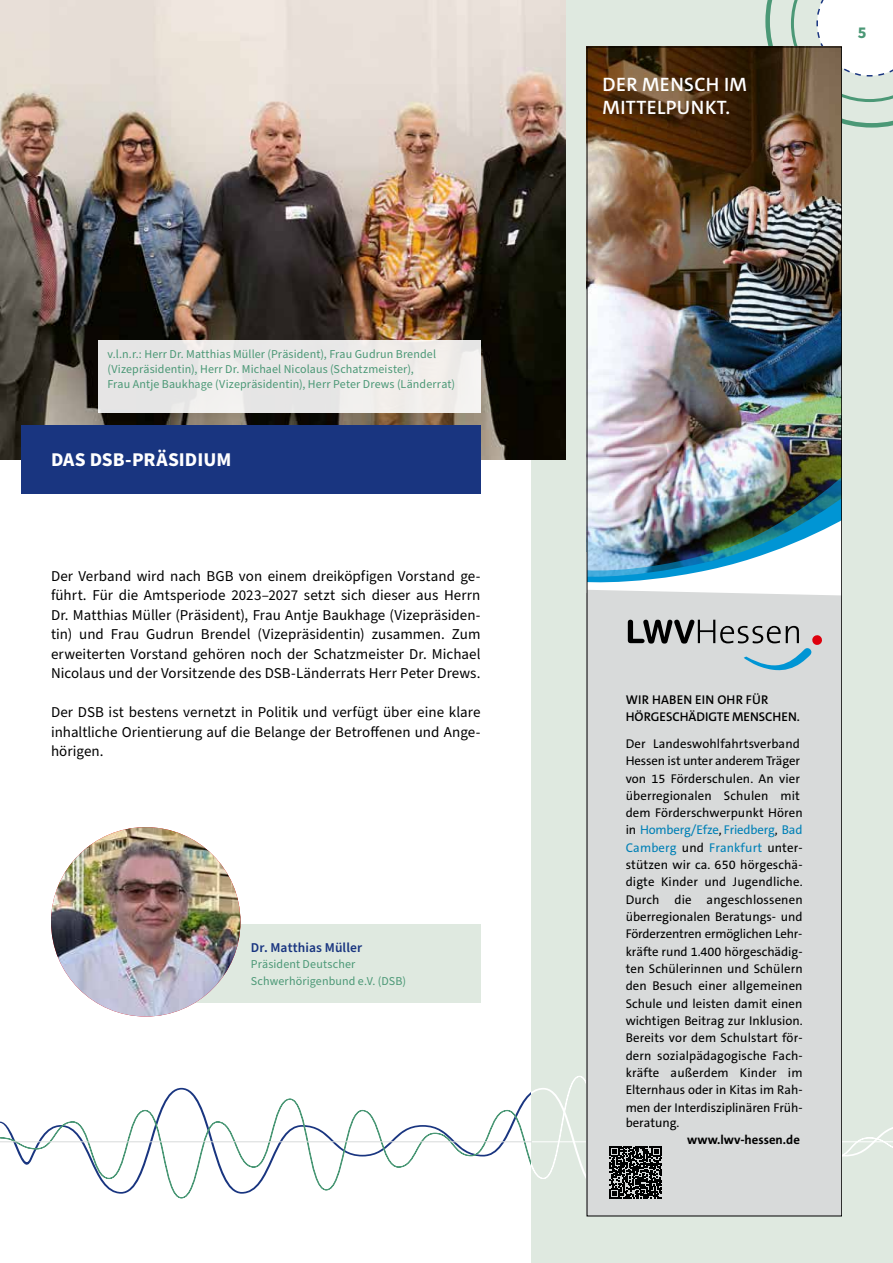
<style>
.page{position:relative;width:893px;height:1263px;background:#fff}
.page>*{position:absolute;margin:0;border:0;box-sizing:border-box;transform-origin:0 0}
.t1{font:600 19.5px/22.5px "The Sans C5";letter-spacing:.02em;color:#fff}
.t2{font:700 19.5px "Source Sans Pro";color:#fff}
.t3{font:700 16.5px "Source Sans Pro";color:#4b9876}
.t4{font:15px/19.5px "Source Sans Pro";letter-spacing:.005em;color:#000;text-align:justify}
.t5{font:600 13.5px "Source Sans Pro";letter-spacing:.01em;color:#193580}
.t6{font:12.75px/17.2px "The Sans C5";letter-spacing:.01em;color:#000}
.t7{font:600 12.75px/17.2px "The Sans C5";color:#000}
.t8{font:700 12.75px "The Sans C5";color:#000}
.t9{font:12px/15px "Source Sans Pro";letter-spacing:.01em;color:#4b9876}
.s1{color:#0080b6}
</style>
<div class="page">
<svg style="left:1px;top:1087px;width:530px;height:112px"></svg>
<hr style="left:0;top:1141px;width:532px;height:1px;background:#d8dada">
<div style="left:531px;top:0;width:362px;height:1263px;background:#dfe9e0"></div>
<img style="left:0;top:0;width:566px;height:459px">
<svg style="left:765px;top:0;width:128px;height:128px"></svg>
<div style="left:21px;top:425px;width:459px;height:68px;background:#193580"></div>
<div style="left:171px;top:925px;width:309px;height:78px;background:#dfe9e0"></div>
<img style="left:51px;top:827px;width:189px;height:189px;border-radius:95px">
<div style="left:98px;top:340px;width:382px;height:72px;background:#e9e8e7"></div>
<div style="left:587px;top:47px;width:255px;height:1169px;background:#d8dada"></div>
<img style="left:589px;top:49px;width:251px;height:406px">
<svg style="left:628px;top:620px;width:194px;height:50px"></svg>
<img style="left:589px;top:455px;width:251px;height:140px">
<svg style="left:531px;top:1088px;width:362px;height:110px"></svg>
<p class="t9" style="left:107px;top:347px;width:349px">v.l.n.r.: Herr Dr. Matthias Müller (Präsident), Frau Gudrun Brendel (Vizepräsidentin), Herr Dr. Michael Nicolaus (Schatzmeister),<br>Frau Antje Baukhage (Vizepräsidentin), Herr Peter Drews (Länderrat)</p>
<h1 class="t2" style="left:51px;top:447px;width:182px">DAS DSB-PRÄSIDIUM</h1>
<p class="t4" style="left:51px;top:566px;width:431px">Der Verband wird nach BGB von einem dreiköpfigen Vorstand ge&shy;führt. Für die Amtsperiode 2023–2027 setzt sich dieser aus Herrn Dr. Matthias Müller (Präsident), Frau Antje Baukhage (Vizepräsiden&shy;tin) und Frau Gudrun Brendel (Vizepräsidentin) zusammen. Zum erweiterten Vorstand gehören noch der Schatzmeister Dr. Michael Nicolaus und der Vorsitzende des DSB-Länderrats Herr Peter Drews.</p>
<p class="t4" style="left:51px;top:703px;width:431px">Der DSB ist bestens vernetzt in Politik und verfügt über eine klare inhaltliche Orientierung auf die Belange der Betroffenen und Ange&shy;hörigen.</p>
<p class="t5" style="left:251px;top:938px;width:113px">Dr. Matthias Müller</p>
<p class="t9" style="left:251px;top:956px;width:157px;line-height:16.5px">Präsident Deutscher<br>Schwerhörigenbund e.V. (DSB)</p>
<h1 class="t1" style="left:603px;top:73px;width:146px">DER MENSCH IM<br>MITTELPUNKT.</h1>
<p class="t3" style="left:858px;top:21px;width:10px">5</p>
<p class="t7" style="left:626px;top:691px;width:176px">WIR HABEN EIN OHR FÜR<br>HÖRGESCHÄDIGTE MENSCHEN.</p>
<p class="t6" style="left:626px;top:735px;width:178px">Der Landeswohlfahrtsverband<br>Hessen ist unter anderem Träger von 15 Förderschulen. An vier überregionalen Schulen mit dem Förderschwerpunkt Hören in <span class="s1">Homberg/Efze</span>, <span class="s1">Friedberg</span>, <span class="s1">Bad<br>Camberg</span> und <span class="s1">Frankfurt</span> unter&shy;stützen wir ca. 650 hörgeschä&shy;digte Kinder und Jugendliche.<br>Durch die angeschlossenen überregionalen Beratungs- und<br>Förderzentren ermöglichen Lehr&shy;kräfte rund 1.400 hörgeschädig&shy;ten Schülerinnen und Schülern den Besuch einer allgemeinen<br>Schule und leisten damit einen wichtigen Beitrag zur Inklusion.<br>Bereits vor dem Schulstart för&shy;dern sozialpädagogische Fach&shy;kräfte außerdem Kinder im<br>Elternhaus oder in Kitas im Rah&shy;men der Interdisziplinären Früh-</p>
<p class="t6" style="left:626px;top:1114px;width:55px">beratung.</p>
<p class="t8" style="left:687px;top:1131px;width:114px">www.lwv-hessen.de</p>
</div>
